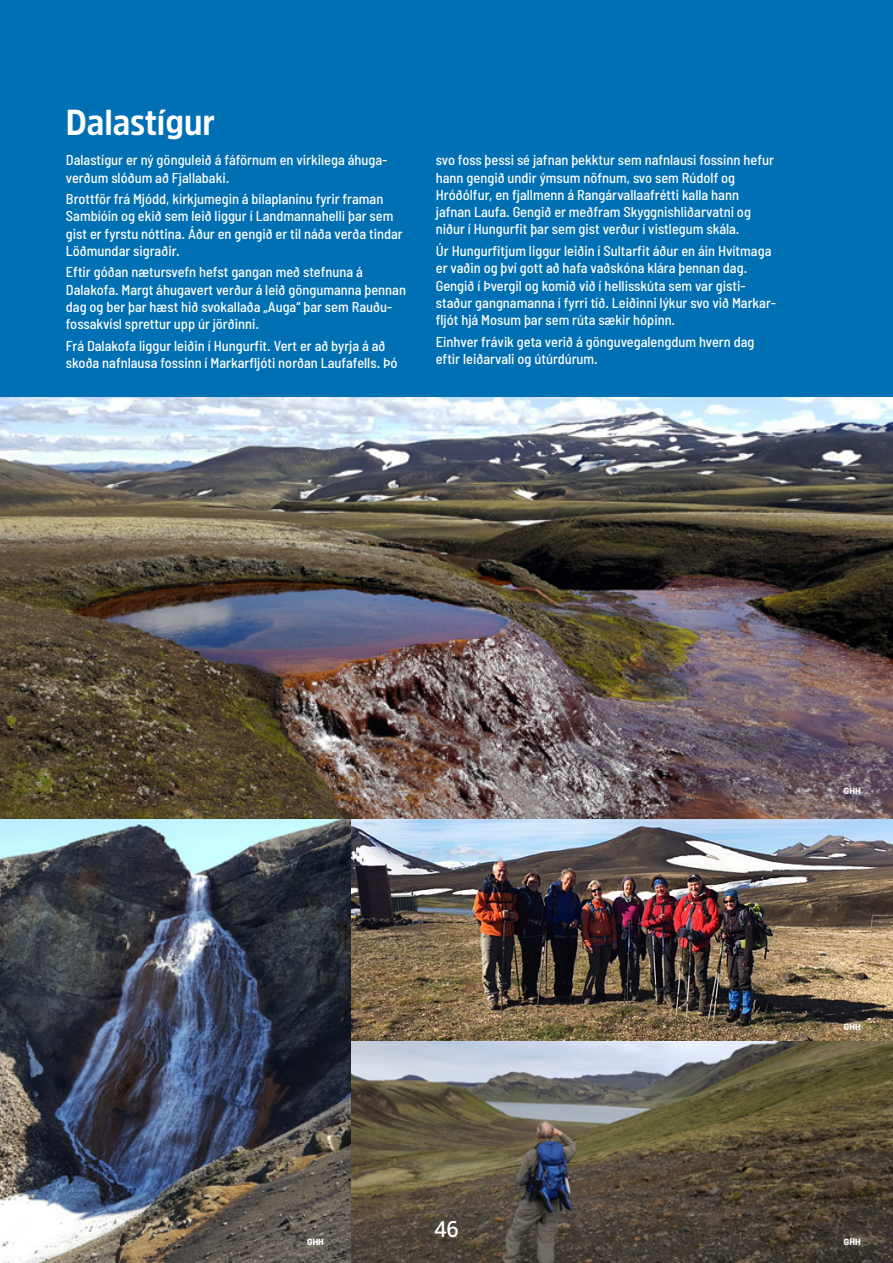
<style>
.page{position:relative;width:893px;height:1263px;background:#fff}
.page>*{position:absolute;margin:0;border:0;box-sizing:border-box;transform-origin:0 0}
.t1{font:700 36px "Amsi Pro Narw";color:#fff}
.t2{font:600 22.5px "Amsi Pro Narw";color:#fff}
.t3{font:500 semi-condensed 14.4px/17.2px "Barlow";color:#fff}
.t4{font:800 9px "Barlow";color:#fff}
</style>
<div class="page">
<img style="left:0;top:397px;width:893px;height:422px">
<img style="left:0;top:819px;width:351px;height:444px">
<img style="left:351px;top:819px;width:542px;height:223px">
<img style="left:351px;top:1042px;width:542px;height:221px">
<div style="left:0;top:0;width:893px;height:397px;background:#0070b4"></div>
<h1 class="t1" style="left:66px;top:98px;width:151px">Dalastígur</h1>
<p class="t3" style="left:66px;top:151px;width:323px">Dalastígur er ný gönguleið á fáförnum en virkilega áhuga&shy;verðum slóðum að Fjallabaki.</p>
<p class="t3" style="left:66px;top:190px;width:338px">Brottför frá Mjódd, kirkjumegin á bílaplaninu fyrir framan Sambíóin og ekið sem leið liggur í Landmannahelli þar sem gist er fyrstu nóttina. Áður en gengið er til náða verða tindar Löðmundar sigraðir.</p>
<p class="t3" style="left:66px;top:263px;width:342px">Eftir góðan nætursvefn hefst gangan með stefnuna á Dalakofa. Margt áhugavert verður á leið göngumanna þennan dag og ber þar hæst hið svokallaða „Auga“ þar sem Rauðu&shy;fossakvísl sprettur upp úr jörðinni.</p>
<p class="t3" style="left:66px;top:337px;width:333px">Frá Dalakofa liggur leiðin í Hungurfit. Vert er að byrja á að skoða nafnlausa fossinn í Markarfljóti norðan Laufafells. Þó</p>
<p class="t3" style="left:436px;top:151px;width:339px">svo foss þessi sé jafnan þekktur sem nafnlausi fossinn hefur hann gengið undir ýmsum nöfnum, svo sem Rúdolf og Hróðólfur, en fjallmenn á Rangárvallaafrétti kalla hann jafnan Laufa. Gengið er meðfram Skyggnishliðarvatni og niður í Hungurfit þar sem gist verður í vistlegum skála.</p>
<p class="t3" style="left:436px;top:242px;width:342px">Úr Hungurfitjum liggur leiðin í Sultarfit áður en áin Hvítmaga er vaðin og því gott að hafa vaðskóna klára þennan dag.<br>Gengið í Þvergil og komið við í hellisskúta sem var gisti&shy;staður gangnamanna í fyrri tíð. Leiðinni lýkur svo við Markar&shy;fljót hjá Mosum þar sem rúta sækir hópinn.</p>
<p class="t3" style="left:436px;top:332px;width:320px">Einhver frávik geta verið á gönguvegalengdum hvern dag eftir leiðarvali og útúrdúrum.</p>
<p class="t4" style="left:844px;top:784px;width:18px">GHH</p>
<p class="t4" style="left:844px;top:1020px;width:18px">GHH</p>
<h2 class="t2" style="left:434px;top:1214px;width:26px">46</h2>
<p class="t4" style="left:307px;top:1235px;width:18px">GHH</p>
<p class="t4" style="left:844px;top:1235px;width:18px">GHH</p>
</div>
